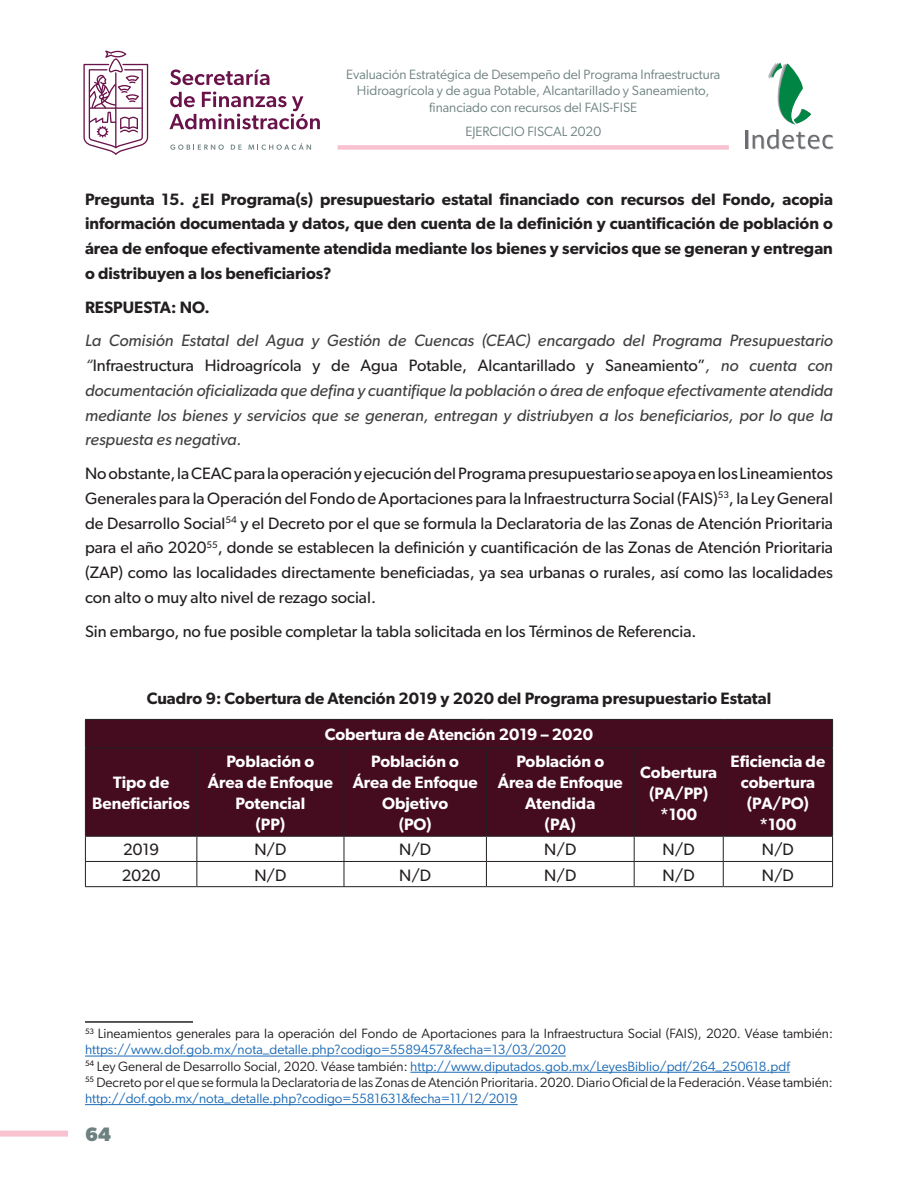
<style>
.page{position:relative;width:918px;height:1188px;background:#fff}
.page>*{position:absolute;margin:0;border:0;box-sizing:border-box;transform-origin:0 0}
.t1{font:700 19.5px "Gibson";color:#6d8180}
.Cuerpo_de_texto{font:16.5px/24.8px "Gibson";color:#231f20;text-align:justify}
.Cuerpo_de_texto-2{font:italic 16.5px/24.8px "Gibson";color:#404040;text-align:justify}
.Cuerpo_de_texto-3{font:600 16.5px/24.8px "Gibson";color:#231f20;text-align:justify}
.Titulo_Tablas{font:600 16.5px/21px "Gibson";color:#fff;text-align:center}
.Tablas___Imagenes{font:600 16.5px "Gibson";color:#231f20}
.Texto_Tablas{font:16.5px "Gibson";color:#231f20}
.Pie_de_página{font:13.5px/16.2px "Gibson";color:#231f20}
.t2{font:13.5px/16.2px "Gibson";color:#6d8180;text-align:center}
.Pie_de_página-2{font:13.5px "Gibson";color:#1b6ab5}
.s1{font-style:normal;color:#231f20}
.s2{color:#1b6ab5}
.s3{color:#231f20}
</style>
<div class="page">
<div style="left:0;top:1131px;width:68px;height:6px;background:#f8c2d1"></div>
<div style="left:338px;top:145px;width:391px;height:5px;background:#f8c2d1"></div>
<svg style="left:83px;top:50px;width:65px;height:105px"></svg>
<svg style="left:170px;top:69px;width:99px;height:16px"></svg>
<svg style="left:169px;top:91px;width:151px;height:38px"></svg>
<svg style="left:170px;top:145px;width:54px;height:5px"></svg>
<svg style="left:231px;top:145px;width:11px;height:5px"></svg>
<svg style="left:248px;top:143px;width:63px;height:7px"></svg>
<svg style="left:746px;top:62px;width:88px;height:87px"></svg>
<div style="left:86px;top:720px;width:746px;height:116px;background:#450c20"></div>
<hr style="left:85px;top:719px;width:112px;height:1px;background:#231f20">
<svg style="left:85px;top:720px;width:1px;height:28px"></svg>
<hr style="left:197px;top:719px;width:147px;height:1px;background:#231f20">
<hr style="left:344px;top:719px;width:142px;height:1px;background:#231f20">
<hr style="left:486px;top:719px;width:148px;height:1px;background:#231f20">
<hr style="left:634px;top:719px;width:89px;height:1px;background:#231f20">
<hr style="left:723px;top:719px;width:110px;height:1px;background:#231f20">
<svg style="left:832px;top:720px;width:1px;height:28px"></svg>
<hr style="left:85px;top:748px;width:112px;height:1px;background:#231f20">
<hr style="left:85px;top:748px;width:1px;height:88px;background:#231f20">
<hr style="left:197px;top:748px;width:147px;height:1px;background:#231f20">
<hr style="left:196px;top:748px;width:1px;height:88px;background:#231f20">
<hr style="left:344px;top:748px;width:142px;height:1px;background:#231f20">
<hr style="left:344px;top:748px;width:1px;height:88px;background:#231f20">
<hr style="left:486px;top:748px;width:148px;height:1px;background:#231f20">
<hr style="left:486px;top:748px;width:1px;height:88px;background:#231f20">
<hr style="left:634px;top:748px;width:89px;height:1px;background:#231f20">
<hr style="left:634px;top:748px;width:1px;height:88px;background:#231f20">
<hr style="left:723px;top:748px;width:110px;height:1px;background:#231f20">
<hr style="left:723px;top:748px;width:1px;height:88px;background:#231f20">
<hr style="left:832px;top:748px;width:1px;height:88px;background:#231f20">
<svg style="left:85px;top:836px;width:748px;height:50px"></svg>
<hr style="left:85px;top:886px;width:112px;height:1px;background:#231f20">
<hr style="left:197px;top:886px;width:147px;height:1px;background:#231f20">
<hr style="left:344px;top:886px;width:142px;height:1px;background:#231f20">
<hr style="left:486px;top:886px;width:148px;height:1px;background:#231f20">
<hr style="left:634px;top:886px;width:89px;height:1px;background:#231f20">
<hr style="left:723px;top:886px;width:110px;height:1px;background:#231f20">
<hr style="left:85px;top:1021px;width:108px;height:2px;background:#231f20">
<hr style="left:85px;top:1056px;width:481px;height:1px;background:#1b6ab5">
<hr style="left:410px;top:1072px;width:380px;height:1px;background:#1b6ab5">
<hr style="left:85px;top:1104px;width:433px;height:1px;background:#1b6ab5">
<p class="t2" style="left:346px;top:66px;width:376px">Evaluación Estratégica de Desempeño del Programa Infraestructura<br>Hidroagrícola y de agua Potable, Alcantarillado y Saneamiento, financiado con recursos del FAIS-FISE</p>
<p class="t2" style="left:465px;top:123px;width:137px">EJERCICIO FISCAL 2020</p>
<p class="Cuerpo_de_texto-3" style="left:85px;top:186px;width:749px">Pregunta 15. ¿El Programa(s) presupuestario estatal financiado con recursos del Fondo, acopia información documentada y datos, que den cuenta de la definición y cuantificación de población o área de enfoque efectivamente atendida mediante los bienes y servicios que se generan y entregan o distribuyen a los beneficiarios?</p>
<p class="Cuerpo_de_texto-3" style="left:85px;top:294px;width:126px">RESPUESTA: NO.</p>
<p class="Cuerpo_de_texto-2" style="left:85px;top:328px;width:749px">La Comisión Estatal del Agua y Gestión de Cuencas (CEAC) encargado del Programa Presupuestario “<span class="s1">Infraestructura Hidroagrícola y de Agua Potable, Alcantarillado y Saneamiento”</span>, no cuenta con documentación oficializada que defina y cuantifique la población o área de enfoque efectivamente atendida mediante los bienes y servicios que se generan, entregan y distriubyen a los beneficiarios, por lo que la respuesta es negativa.</p>
<p class="Cuerpo_de_texto" style="left:85px;top:461px;width:749px">No obstante, la CEAC para la operación y ejecución del Programa presupuestario se apoya en los Lineamientos Generales para la Operación del Fondo de Aportaciones para la Infraestructurra Social (FAIS)<sup>53</sup>, la Ley General de Desarrollo Social<sup>54</sup> y el Decreto por el que se formula la Declaratoria de las Zonas de Atención Prioritaria para el año 2020<sup>55</sup>, donde se establecen la definición y cuantificación de las Zonas de Atención Prioritaria (ZAP) como las localidades directamente beneficiadas, ya sea urbanas o rurales, así como las localidades con alto o muy alto nivel de rezago social.</p>
<p class="Cuerpo_de_texto" style="left:85px;top:618px;width:613px">Sin embargo, no fue posible completar la tabla solicitada en los Términos de Referencia.</p>
<p class="Tablas___Imagenes" style="left:147px;top:688px;width:626px">Cuadro 9: Cobertura de Atención 2019 y 2020 del Programa presupuestario Estatal</p>
<p class="Titulo_Tablas" style="left:325px;top:724px;width:270px">Cobertura de Atención 2019 – 2020</p>
<p class="Titulo_Tablas" style="left:92px;top:772px;width:99px">Tipo de<br>Beneficiarios</p>
<p class="Titulo_Tablas" style="left:208px;top:751px;width:127px">Población o<br>Área de Enfoque<br>Potencial<br>(PP)</p>
<p class="Titulo_Tablas" style="left:353px;top:751px;width:127px">Población o<br>Área de Enfoque<br>Objetivo<br>(PO)</p>
<p class="Titulo_Tablas" style="left:498px;top:751px;width:127px">Población o<br>Área de Enfoque<br>Atendida<br>(PA)</p>
<p class="Titulo_Tablas" style="left:640px;top:761px;width:78px">Cobertura (PA/PP) *100</p>
<p class="Titulo_Tablas" style="left:731px;top:751px;width:96px">Eficiencia de cobertura (PA/PO) *100</p>
<p class="Texto_Tablas" style="left:123px;top:840px;width:38px">2019</p>
<p class="Texto_Tablas" style="left:254px;top:840px;width:34px">N/D</p>
<p class="Texto_Tablas" style="left:399px;top:840px;width:34px">N/D</p>
<p class="Texto_Tablas" style="left:544px;top:840px;width:34px">N/D</p>
<p class="Texto_Tablas" style="left:663px;top:840px;width:34px">N/D</p>
<p class="Texto_Tablas" style="left:762px;top:840px;width:34px">N/D</p>
<p class="Texto_Tablas" style="left:122px;top:865px;width:40px">2020</p>
<p class="Texto_Tablas" style="left:254px;top:865px;width:34px">N/D</p>
<p class="Texto_Tablas" style="left:399px;top:865px;width:34px">N/D</p>
<p class="Texto_Tablas" style="left:544px;top:865px;width:34px">N/D</p>
<p class="Texto_Tablas" style="left:663px;top:865px;width:34px">N/D</p>
<p class="Texto_Tablas" style="left:762px;top:865px;width:34px">N/D</p>
<p class="Pie_de_página" style="left:85px;top:1025px;width:749px"><sup>53</sup> Lineamientos generales para la operación del Fondo de Aportaciones para la Infraestructura Social (FAIS), 2020. Véase también: <span class="s2">https://www. dof. gob. mx/nota_detalle. php?codigo=5589457&amp;fecha=13/03/2020</span></p>
<p class="Pie_de_página-2" style="left:85px;top:1058px;width:706px"><sup>54</sup> <span class="s3">Ley General de Desarrollo Social, 2020. Véase también:</span> http://www. diputados. gob. mx/LeyesBiblio/pdf/264_250618. pdf</p>
<p class="Pie_de_página" style="left:85px;top:1074px;width:749px"><sup>55</sup> Decreto por el que se formula la Declaratoria de las Zonas de Atención Prioritaria. 2020. Diario Oficial de la Federación. Véase también: <span class="s2">http://dof.gob. mx/nota_detalle. php?codigo=5581631&amp;fecha=11/12/2019</span></p>
<p class="t1" style="left:85px;top:1122px;width:27px">64</p>
</div>
